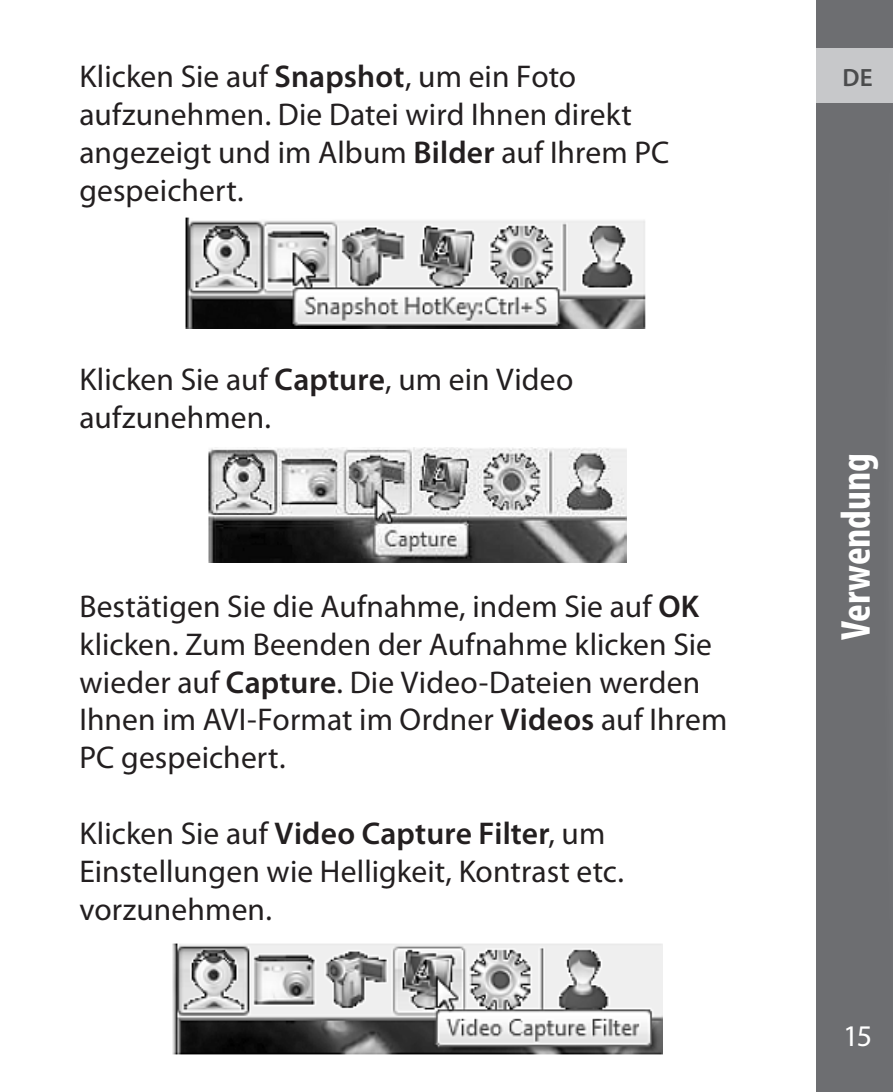
<style>
.page{position:relative;width:893px;height:1092px;background:#fff}
.page>*{position:absolute;margin:0;border:0;box-sizing:border-box;transform-origin:0 0}
.t1{font:700 condensed 42px "Myriad Pro";color:#fff}
.t2{font:31.5px/37.8px "Myriad Pro";letter-spacing:.005em;color:#231f20}
.t3{font:30.1px "Myriad Pro";color:#fff}
.t4{font:600 25.2px "Myriad Pro";color:#4b4c4d}
.s1{font-weight:600}
</style>
<div class="page">
<div style="left:816px;top:0;width:77px;height:1091px;background:#6d6e71"></div>
<div style="left:816px;top:48px;width:77px;height:54px;background:#c7c8ca"></div>
<img style="left:185px;top:217px;width:461px;height:111px">
<img style="left:208px;top:447px;width:418px;height:115px">
<img style="left:172px;top:943px;width:490px;height:112px">
<p class="t2" style="left:79px;top:57px;width:592px">Klicken Sie auf <span class="s1">Snapshot</span>, um ein Foto aufzunehmen. Die Datei wird Ihnen direkt angezeigt und im Album <span class="s1">Bilder</span> auf Ihrem PC gespeichert.</p>
<p class="t2" style="left:79px;top:360px;width:495px">Klicken Sie auf <span class="s1">Capture</span>, um ein Video aufzunehmen.</p>
<p class="t2" style="left:79px;top:587px;width:649px">Bestätigen Sie die Aufnahme, indem Sie auf <span class="s1">OK </span>klicken. Zum Beenden der Aufnahme klicken Sie wieder auf <span class="s1">Capture</span>. Die Video-Dateien werden Ihnen im AVI-Format im Ordner <span class="s1">Videos</span> auf Ihrem PC gespeichert.</p>
<p class="t2" style="left:79px;top:813px;width:546px">Klicken Sie auf <span class="s1">Video Capture Filter</span>, um<br>Einstellungen wie Helligkeit, Kontrast etc. vorzunehmen.</p>
<p class="t4" style="left:842px;top:61px;width:32px">DE</p>
<h1 class="t1" style="left:829px;top:639px;width:188px;rotate:-90deg">Verwendung</h1>
<p class="t3" style="left:843px;top:1017px;width:31px">15</p>
</div>
